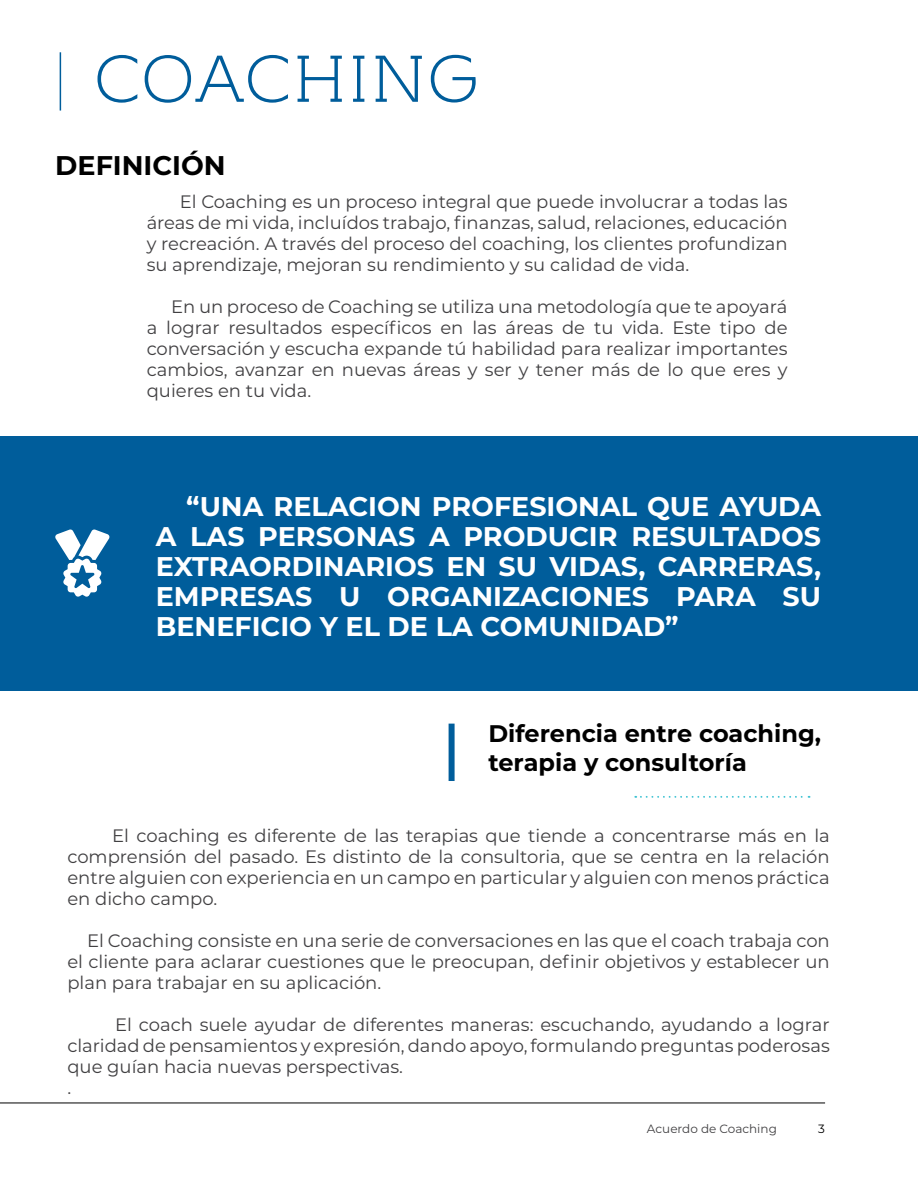
<style>
.page{position:relative;width:918px;height:1188px;background:#fff}
.page>*{position:absolute;margin:0;border:0;box-sizing:border-box;transform-origin:0 0}
.t1{font:300 66px "Kontrapunkt Bob";color:#005d9b}
.t2{font:700 27px/30px "Montserrat";color:#fff;text-align:justify}
.t3{font:700 27px "Montserrat";color:#000}
.t4{font:700 24px/28.8px "Montserrat";color:#000}
.t5{font:18px/21px "Montserrat";color:#414042;text-align:justify}
.t6{font:12px "Montserrat";color:#414042}
.t7{font:12px "Montserrat";color:#000}
</style>
<div class="page">
<div style="left:0;top:436px;width:918px;height:254px;background:#005d9b"></div>
<hr style="left:0;top:0;width:1px;height:634px;background:#000">
<svg style="left:635px;top:796px;width:175px;height:2px"></svg>
<div style="left:449px;top:724px;width:6px;height:57px;background:#005d9b"></div>
<svg style="left:55px;top:529px;width:55px;height:68px"></svg>
<hr style="left:60px;top:52px;width:1px;height:59px;background:#005d9b">
<hr style="left:0;top:1103px;width:825px;height:1px;background:#000">
<h1 class="t1" style="left:94px;top:44px;width:388px">COACHING</h1>
<h2 class="t3" style="left:55px;top:146px;width:172px">DEFINICIÓN</h2>
<p class="t5" style="left:147px;top:191px;width:643px;text-indent:33px">El Coaching es un proceso integral que puede involucrar a todas las áreas de mi vida, incluídos trabajo, finanzas, salud, relaciones, educación y recreación. A través del proceso del coaching, los clientes profundizan su aprendizaje, mejoran su rendimiento y su calidad de vida.</p>
<p class="t5" style="left:147px;top:296px;width:642px;text-indent:25px">En un proceso de Coaching se utiliza una metodología que te apoyará a lograr resultados específicos en las áreas de tu vida. Este tipo de conversación y escucha expande tú habilidad para realizar importantes cambios, avanzar en nuevas áreas y ser y tener más de lo que eres y quieres en tu vida.</p>
<h2 class="t2" style="left:156px;top:490px;width:667px;text-indent:30px">“UNA RELACION PROFESIONAL QUE AYUDA A LAS PERSONAS A PRODUCIR RESULTADOS EXTRAORDINARIOS EN SU VIDAS, CARRERAS, EMPRESAS U ORGANIZACIONES PARA SU BENEFICIO Y EL DE LA COMUNIDAD”</h2>
<h3 class="t4" style="left:488px;top:718px;width:334px">Diferencia entre coaching, terapia y consultoría</h3>
<p class="t5" style="left:67px;top:825px;width:764px;text-indent:45px">El coaching es diferente de las terapias que tiende a concentrarse más en la comprensión del pasado. Es distinto de la consultoria, que se centra en la relación entre alguien con experiencia en un campo en particular y alguien con menos práctica en dicho campo.</p>
<p class="t5" style="left:67px;top:930px;width:764px;text-indent:20px">El Coaching consiste en una serie de conversaciones en las que el coach trabaja con el cliente para aclarar cuestiones que le preocupan, definir objetivos y establecer un plan para trabajar en su aplicación.</p>
<p class="t5" style="left:67px;top:1014px;width:764px;text-align:left;text-indent:48px">El coach suele ayudar de diferentes maneras: escuchando, ayudando a lograr claridad de pensamientos y expresión, dando apoyo, formulando preguntas poderosas que guían hacia nuevas perspectivas.<br>.</p>
<p class="t6" style="left:647px;top:1121px;width:131px">Acuerdo de Coaching</p>
<p class="t7" style="left:818px;top:1121px;width:8px">3</p>
</div>
